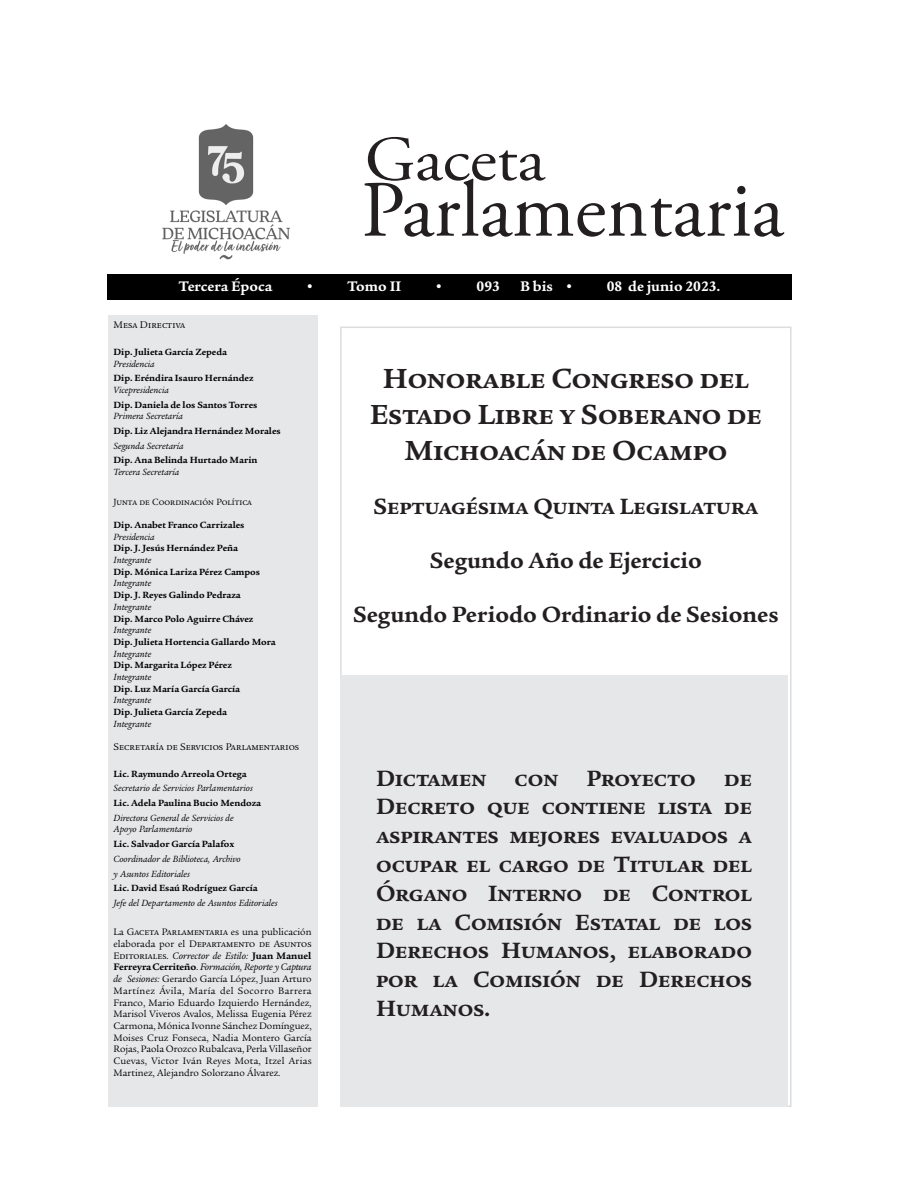
<style>
.page{position:relative;width:918px;height:1188px;background:#fff}
.page>*{position:absolute;margin:0;border:0;box-sizing:border-box;transform-origin:0 0}
.cbz{font:700 30px/36px "Legacy Serif ITC Std";color:#231f20;text-align:center}
.Normal_rtf_173{font:700 24px/28.8px "Legacy Serif ITC Std";color:#231f20;text-align:justify}
.cbz-2{font:700 24px "Legacy Serif ITC Std";color:#231f20}
.t1{font:700 15px "Legacy Serif ITC Std";color:#fff}
.t2{font:10.5px "Legacy Serif ITC Std";color:#000001}
.t3{font:10.2px/11.7px "Legacy Serif ITC Std";color:#000001;text-align:justify}
.Normal_rtf_14{font:700 9.75px "Legacy Serif ITC Std";color:#000001}
.t4{font:italic 9.75px/11.7px "Legacy Serif ITC Std";color:#000001}
.t5{font:9.75px "Legacy Serif ITC Std";color:#000001}
.s1{font-style:italic}
.s2{font-weight:700}
</style>
<div class="page">
<div style="left:108px;top:274px;width:684px;height:25px;background:#000"></div>
<svg style="left:364px;top:137px;width:420px;height:100px"></svg>
<div style="left:108px;top:315px;width:210px;height:792px;background:#e6e7e9"></div>
<div style="left:340px;top:675px;width:448px;height:432px;background:#e6e7e9"></div>
<img style="left:162px;top:124px;width:128px;height:136px">
<p class="t1" style="left:179px;top:277px;width:95px">Tercera Época</p>
<p class="t1" style="left:305px;top:277px;width:11px">•</p>
<p class="t1" style="left:347px;top:277px;width:55px">Tomo II</p>
<p class="t1" style="left:434px;top:277px;width:11px">•</p>
<p class="t1" style="left:477px;top:277px;width:25px">093</p>
<p class="t1" style="left:520px;top:277px;width:55px">B bis •</p>
<p class="t1" style="left:607px;top:277px;width:115px">08 de junio 2023.</p>
<p class="t2" style="left:114px;top:319px;width:73px">Mesa Directiva</p>
<p class="Normal_rtf_14" style="left:114px;top:346px;width:115px">Dip. Julieta García Zepeda</p>
<p class="t4" style="left:114px;top:358px;width:43px">Presidencia</p>
<p class="Normal_rtf_14" style="left:114px;top:372px;width:141px">Dip. Eréndira Isauro Hernández</p>
<p class="t4" style="left:114px;top:384px;width:57px">Vicepresidencia</p>
<p class="Normal_rtf_14" style="left:114px;top:399px;width:145px">Dip. Daniela de los Santos Torres</p>
<p class="t4" style="left:114px;top:411px;width:71px">Primera Secretaría</p>
<p class="Normal_rtf_14" style="left:114px;top:425px;width:169px">Dip. Liz Alejandra Hernández Morales</p>
<p class="t4" style="left:114px;top:440px;width:72px">Segunda Secretaría</p>
<p class="Normal_rtf_14" style="left:114px;top:455px;width:145px">Dip. Ana Belinda Hurtado Marin</p>
<p class="t4" style="left:114px;top:466px;width:67px">Tercera Secretaría</p>
<p class="t5" style="left:114px;top:496px;width:140px">Junta de Coordinación Política</p>
<p class="Normal_rtf_14" style="left:114px;top:519px;width:132px">Dip. Anabet Franco Carrizales</p>
<p class="t4" style="left:114px;top:531px;width:43px">Presidencia</p>
<p class="Normal_rtf_14" style="left:114px;top:543px;width:126px">Dip. J. Jesús Hernández Peña</p>
<p class="t4" style="left:114px;top:554px;width:39px">Integrante</p>
<p class="Normal_rtf_14" style="left:114px;top:566px;width:148px">Dip. Mónica Lariza Pérez Campos</p>
<p class="t4" style="left:114px;top:578px;width:39px">Integrante</p>
<p class="Normal_rtf_14" style="left:114px;top:589px;width:129px">Dip. J. Reyes Galindo Pedraza</p>
<p class="t4" style="left:114px;top:601px;width:39px">Integrante</p>
<p class="Normal_rtf_14" style="left:114px;top:613px;width:141px">Dip. Marco Polo Aguirre Chávez</p>
<p class="t4" style="left:114px;top:624px;width:39px">Integrante</p>
<p class="Normal_rtf_14" style="left:114px;top:636px;width:164px">Dip. Julieta Hortencia Gallardo Mora</p>
<p class="t4" style="left:114px;top:648px;width:39px">Integrante</p>
<p class="Normal_rtf_14" style="left:114px;top:660px;width:120px">Dip. Margarita López Pérez</p>
<p class="t4" style="left:114px;top:671px;width:39px">Integrante</p>
<p class="Normal_rtf_14" style="left:114px;top:683px;width:128px">Dip. Luz María García García</p>
<p class="t4" style="left:114px;top:695px;width:39px">Integrante</p>
<p class="Normal_rtf_14" style="left:114px;top:706px;width:115px">Dip. Julieta García Zepeda</p>
<p class="t4" style="left:114px;top:718px;width:39px">Integrante</p>
<p class="t2" style="left:114px;top:741px;width:187px">Secretaría de Servicios Parlamentarios</p>
<p class="Normal_rtf_14" style="left:114px;top:768px;width:135px">Lic. Raymundo Arreola Ortega</p>
<p class="t4" style="left:114px;top:783px;width:141px">Secretario de Servicios Parlamentarios</p>
<p class="Normal_rtf_14" style="left:114px;top:797px;width:149px">Lic. Adela Paulina Bucio Mendoza</p>
<p class="t4" style="left:114px;top:812px;width:122px">Directora General de Servicios de<br>Apoyo Parlamentario</p>
<p class="Normal_rtf_14" style="left:114px;top:838px;width:122px">Lic. Salvador García Palafox</p>
<p class="t4" style="left:114px;top:853px;width:129px">Coordinador de Biblioteca, Archivo</p>
<p class="t4" style="left:114px;top:868px;width:78px">y Asuntos Editoriales</p>
<p class="Normal_rtf_14" style="left:114px;top:883px;width:146px">Lic. David Esaú Rodríguez García</p>
<p class="t4" style="left:114px;top:897px;width:166px">Jefe del Departamento de Asuntos Editoriales</p>
<p class="t3" style="left:114px;top:926px;width:200px">La Gaceta Parlamentaria es una publicación elaborada por el Departamento de Asuntos Editoriales. <span class="s1">Corrector de Estilo:</span> <span class="s2">Juan Manuel Ferreyra Cerriteño</span>. <span class="s1">Formación, Reporte y Captura de Sesiones:</span> Gerardo García López, Juan Arturo Martínez Ávila, María del Socorro Barrera Franco, Mario Eduardo Izquierdo Hernández, Marisol Viveros Avalos, Melissa Eugenia Pérez Carmona, Mónica Ivonne Sánchez Domínguez, Moises Cruz Fonseca, Nadia Montero García Rojas, Paola Orozco Rubalcava, Perla Villaseñor Cuevas, Victor Iván Reyes Mota, Itzel Arias Martinez, Alejandro Solorzano Álvarez.</p>
<p class="cbz" style="left:370px;top:361px;width:394px">Honorable Congreso del<br>Estado Libre y Soberano de<br>Michoacán de Ocampo</p>
<p class="cbz-2" style="left:373px;top:492px;width:386px">Septuagésima Quinta Legislatura</p>
<p class="cbz-2" style="left:430px;top:546px;width:274px">Segundo Año de Ejercicio</p>
<p class="cbz-2" style="left:353px;top:600px;width:427px">Segundo Periodo Ordinario de Sesiones</p>
<p class="Normal_rtf_173" style="left:376px;top:764px;width:377px">Dictamen con Proyecto de Decreto que contiene lista de aspirantes mejores evaluados a ocupar el cargo de Titular del Órgano Interno de Control de la Comisión Estatal de los Derechos Humanos, elaborado por la Comisión de Derechos Humanos.</p>
</div>
